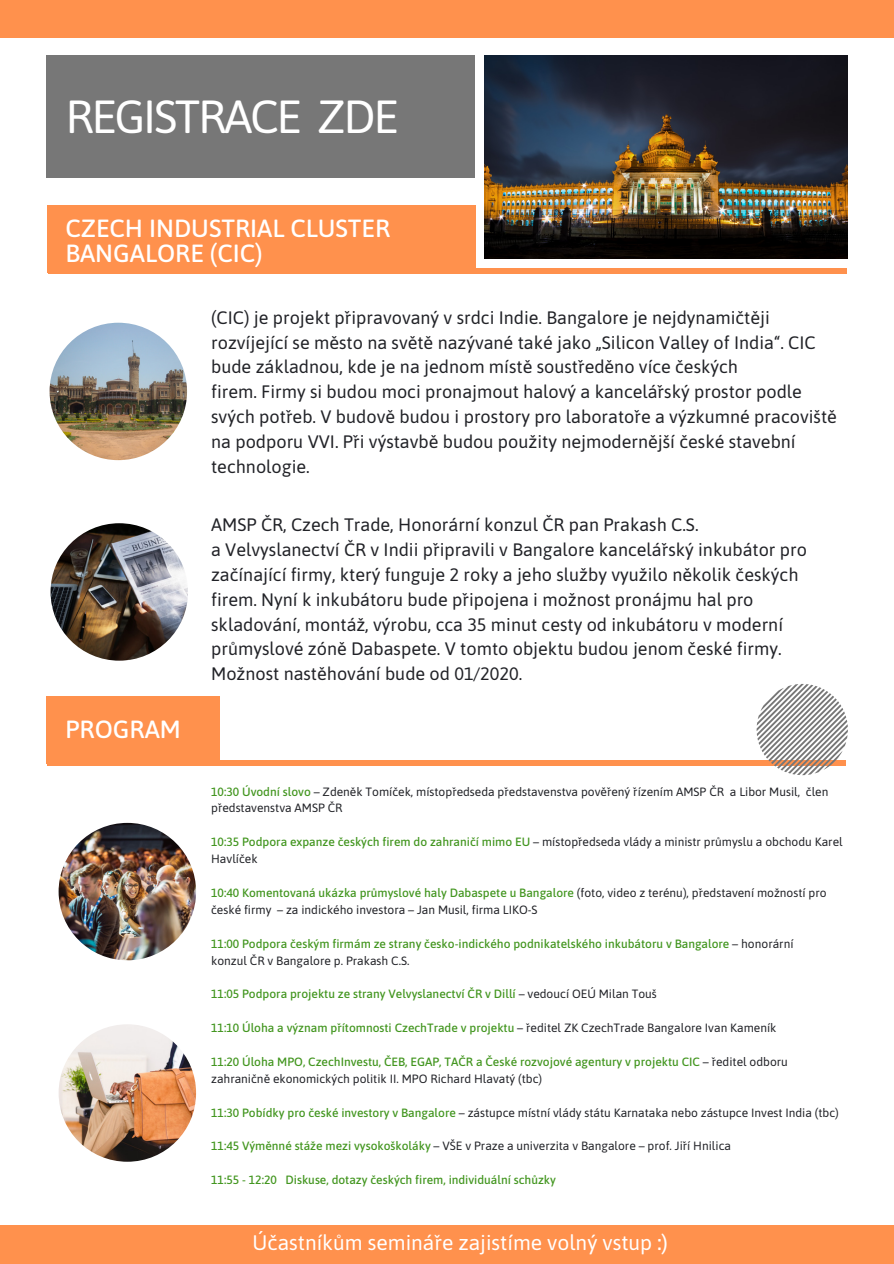
<style>
.page{position:relative;width:894px;height:1264px;background:#fff}
.page>*{position:absolute;margin:0;border:0;box-sizing:border-box;transform-origin:0 0}
.t1{font:46.35px "Asap";letter-spacing:-.05em;color:#fff}
.t2{font:500 24.9px/24.8px "Asap";color:#fff}
.t3{font:21px "Asap";color:#fff}
.t4{font:18px/24.8px "Asap";color:#212227}
.t5{font:12px/17px "Asap";color:#212227}
.t6{font:500 12px/17px "Asap";color:#439620}
.s1{font-weight:500;color:#439620}
.s2{font-weight:400;color:#212227}
.s3{font-weight:500}
</style>
<div class="page">
<div style="left:49px;top:268px;width:797px;height:5px;background:#ff914d"></div>
<div style="left:47px;top:205px;width:428px;height:68px;background:#ff914d"></div>
<div style="left:47px;top:760px;width:798px;height:6px;background:#ff914d"></div>
<div style="left:46px;top:695px;width:174px;height:68px;background:#ff914d"></div>
<img style="left:50px;top:323px;width:137px;height:137px;border-radius:50%">
<img style="left:50px;top:523px;width:138px;height:137px;border-radius:50%">
<img style="left:59px;top:822px;width:137px;height:138px;border-radius:50%">
<img style="left:59px;top:1024px;width:137px;height:137px;border-radius:50%">
<div style="left:0;top:1225px;width:893px;height:38px;background:#ff914d"></div>
<div style="left:0;top:0;width:893px;height:38px;background:#ff914d"></div>
<svg style="left:756px;top:684px;width:91px;height:91px"></svg>
<div style="left:46px;top:55px;width:428px;height:123px;background:#777"></div>
<img style="left:484px;top:55px;width:363px;height:204px">
<h1 class="t1" style="left:65px;top:90px;width:335px">REGISTRACE ZDE</h1>
<h2 class="t2" style="left:65px;top:216px;width:326px">CZECH INDUSTRIAL CLUSTER<br>BANGALORE (CIC)</h2>
<h2 class="t2" style="left:65px;top:717px;width:117px">PROGRAM</h2>
<p class="t4" style="left:211px;top:305px;width:627px">(CIC) je projekt připravovaný v srdci Indie. Bangalore je nejdynamičtěji rozvíjející se město na světě nazývané také jako „Silicon Valley of India“. CIC bude základnou, kde je na jednom místě soustředěno více českých<br>firem. Firmy si budou moci pronajmout halový a kancelářský prostor podle svých potřeb. V budově budou i prostory pro laboratoře a výzkumné pracoviště na podporu VVI. Při výstavbě budou použity nejmodernější české stavební technologie.</p>
<p class="t4" style="left:211px;top:512px;width:597px">AMSP ČR, Czech Trade, Honorární konzul ČR pan Prakash C.S.<br>a Velvyslanectví ČR v Indii připravili v Bangalore kancelářský inkubátor pro začínající firmy, který funguje 2 roky a jeho služby využilo několik českých firem. Nyní k inkubátoru bude připojena i možnost pronájmu hal pro skladování, montáž, výrobu, cca 35 minut cesty od inkubátoru v moderní průmyslové zóně Dabaspete. V tomto objektu budou jenom české firmy.<br>Možnost nastěhování bude od 01/2020.</p>
<p class="t5" style="left:211px;top:782px;width:618px"><span class="s1">10:30 Úvodní slovo</span> – Zdeněk Tomíček, místopředseda představenstva pověřený řízením AMSP ČR a Libor Musil, člen představenstva AMSP ČR</p>
<p class="t5" style="left:211px;top:833px;width:633px"><span class="s1">10:35 Podpora expanze českých firem do zahraničí mimo EU</span> – místopředseda vlády a ministr průmyslu a obchodu Karel<br>Havlíček</p>
<p class="t5" style="left:211px;top:884px;width:617px"><span class="s1">10:40 Komentovaná ukázka průmyslové haly Dabaspete u Bangalore</span> (foto, video z terénu), představení možností pro české firmy – za indického investora – Jan Musil, firma LIKO-S</p>
<p class="t6" style="left:211px;top:934px;width:583px">11:00 Podpora českým firmám ze strany česko-indického podnikatelského inkubátoru v Bangalore <span class="s2">– honorární konzul ČR v Bangalore p. Prakash C.S.</span></p>
<p class="t6" style="left:211px;top:985px;width:447px">11:05 Podpora projektu ze strany Velvyslanectví ČR v Dillí <span class="s2">– vedoucí OEÚ Milan Touš</span></p>
<p class="t6" style="left:211px;top:1019px;width:566px">11:10 Úloha a význam přítomnosti CzechTrade v projektu <span class="s2">– ředitel ZK CzechTrade Bangalore Ivan Kameník</span></p>
<p class="t6" style="left:211px;top:1053px;width:578px">11:20 Úloha MPO, CzechInvestu, ČEB, EGAP, TAČR a České rozvojové agentury v projektu CIC <span class="s2">– ředitel odboru zahraničně ekonomických politik II. MPO Richard Hlavatý (tbc)</span></p>
<p class="t5" style="left:211px;top:1103px;width:629px"><span class="s1">11:30 Pobídky pro české investory v Bangalore</span> – zástupce místní vlády státu Karnataka nebo zástupce Invest India (tbc)</p>
<p class="t5" style="left:211px;top:1137px;width:521px"><span class="s1">11:45 Výměnné stáže mezi vysokoškoláky</span> – VŠE v Praze a univerzita v Bangalore – prof. Jiří Hnilica</p>
<p class="t6" style="left:211px;top:1171px;width:346px">11:55 - 12:20 Diskuse, dotazy českých firem, individuální schůzky</p>
<p class="t3" style="left:252px;top:1229px;width:417px">Účastníkům semináře zajistíme volný vstup <span class="s3">:)</span></p>
</div>
